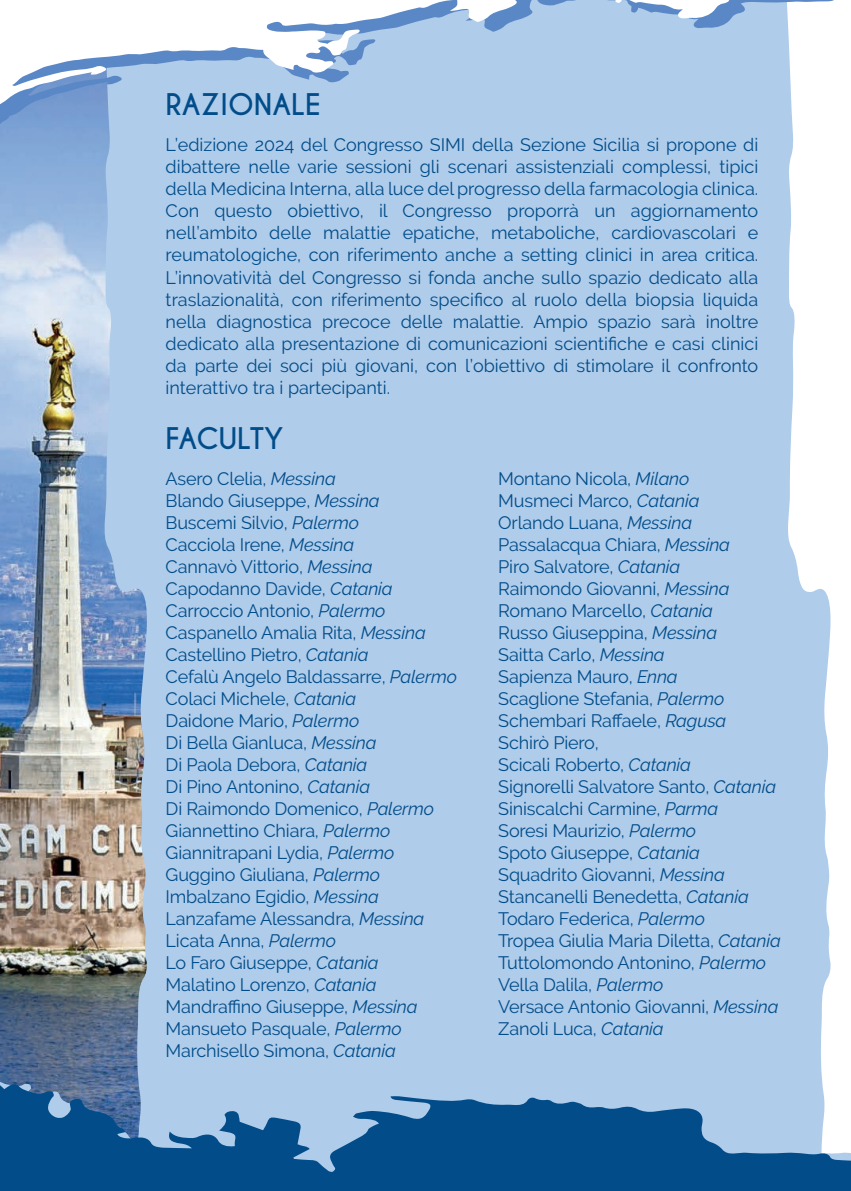
<style>
.page{position:relative;width:851px;height:1191px;background:#fff}
.page>*{position:absolute;margin:0;border:0;box-sizing:border-box;transform-origin:0 0}
.t1{font:700 28px "Caviar Dreams";color:#014c89}
.t2{font:700 28px "Caviar Dreams";letter-spacing:-.02em;color:#014c89}
.t3{font:18px/22px "Raleway";letter-spacing:-.01em;color:#014c89}
.s1{font-style:italic}
</style>
<div class="page">
<div style="left:148px;top:128px;width:683px;height:945px;background:#afccea"></div>
<img style="left:0;top:128px;width:148px;height:945px">
<svg style="left:0;top:1073px;width:822px;height:7px;background:#9fbbdb"></svg>
<svg style="left:0;top:1080px;width:850px;height:111px;background:#427bac"></svg>
<svg style="left:0;top:118px;width:793px;height:10px;background:#a7c5e6"></svg>
<svg style="left:0;top:0;width:834px;height:118px;fill:#afccea"></svg>
<svg style="left:850px;top:1153px;width:1px;height:38px"></svg>
<h1 class="t1" style="left:166px;top:88px;width:157px">RAZIONALE</h1>
<p class="t3" style="left:166px;top:134px;width:594px;text-align:justify">L’edizione 2024 del Congresso SIMI della Sezione Sicilia si propone di dibattere nelle varie sessioni gli scenari assistenziali complessi, tipici della Medicina Interna, alla luce del progresso della farmacologia clinica.<br>Con questo obiettivo, il Congresso proporrà un aggiornamento nell’ambito delle malattie epatiche, metaboliche, cardiovascolari e reumatologiche, con riferimento anche a setting clinici in area critica.<br>L’innovatività del Congresso si fonda anche sullo spazio dedicato alla traslazionalità, con riferimento specifico al ruolo della biopsia liquida nella diagnostica precoce delle malattie. Ampio spazio sarà inoltre dedicato alla presentazione di comunicazioni scientifiche e casi clinici da parte dei soci più giovani, con l’obiettivo di stimolare il confronto interattivo tra i partecipanti.</p>
<h1 class="t2" style="left:166px;top:421px;width:119px">FACULTY</h1>
<p class="t3" style="left:166px;top:467px;width:293px">Asero Clelia, <span class="s1">Messina<br></span>Blando Giuseppe, <span class="s1">Messina<br></span>Buscemi Silvio, <span class="s1">Palermo<br></span>Cacciola Irene, <span class="s1">Messina<br></span>Cannavò Vittorio, <span class="s1">Messina<br></span>Capodanno Davide, <span class="s1">Catania<br></span>Carroccio Antonio, <span class="s1">Palermo<br></span>Caspanello Amalia Rita, <span class="s1">Messina<br></span>Castellino Pietro, <span class="s1">Catania<br></span>Cefalù Angelo Baldassarre, <span class="s1">Palermo<br></span>Colaci Michele, <span class="s1">Catania<br></span>Daidone Mario, <span class="s1">Palermo<br></span>Di Bella Gianluca, <span class="s1">Messina<br></span>Di Paola Debora, <span class="s1">Catania<br></span>Di Pino Antonino, <span class="s1">Catania<br></span>Di Raimondo Domenico, <span class="s1">Palermo<br></span>Giannettino Chiara, <span class="s1">Palermo<br></span>Giannitrapani Lydia, <span class="s1">Palermo<br></span>Guggino Giuliana, <span class="s1">Palermo<br></span>Imbalzano Egidio, <span class="s1">Messina<br></span>Lanzafame Alessandra, <span class="s1">Messina<br></span>Licata Anna, <span class="s1">Palermo<br></span>Lo Faro Giuseppe, <span class="s1">Catania<br></span>Malatino Lorenzo, <span class="s1">Catania<br></span>Mandraffino Giuseppe, <span class="s1">Messina<br></span>Mansueto Pasquale, <span class="s1">Palermo<br></span>Marchisello Simona, <span class="s1">Catania</span></p>
<p class="t3" style="left:498px;top:467px;width:284px">Montano Nicola, <span class="s1">Milano<br></span>Musmeci Marco, <span class="s1">Catania<br></span>Orlando Luana, <span class="s1">Messina<br></span>Passalacqua Chiara, <span class="s1">Messina<br></span>Piro Salvatore, <span class="s1">Catania<br></span>Raimondo Giovanni, <span class="s1">Messina<br></span>Romano Marcello, <span class="s1">Catania<br></span>Russo Giuseppina, <span class="s1">Messina<br></span>Saitta Carlo, <span class="s1">Messina<br></span>Sapienza Mauro, <span class="s1">Enna<br></span>Scaglione Stefania, <span class="s1">Palermo<br></span>Schembari Raffaele, <span class="s1">Ragusa<br></span>Schirò Piero,<br>Scicali Roberto, <span class="s1">Catania<br></span>Signorelli Salvatore Santo, <span class="s1">Catania<br></span>Siniscalchi Carmine, <span class="s1">Parma<br></span>Soresi Maurizio, <span class="s1">Palermo<br></span>Spoto Giuseppe, <span class="s1">Catania<br></span>Squadrito Giovanni, <span class="s1">Messina<br></span>Stancanelli Benedetta, <span class="s1">Catania<br></span>Todaro Federica, <span class="s1">Palermo<br></span>Tropea Giulia Maria Diletta, <span class="s1">Catania<br></span>Tuttolomondo Antonino, <span class="s1">Palermo<br></span>Vella Dalila, <span class="s1">Palermo<br></span>Versace Antonio Giovanni, <span class="s1">Messina<br></span>Zanoli Luca, <span class="s1">Catania</span></p>
</div>
